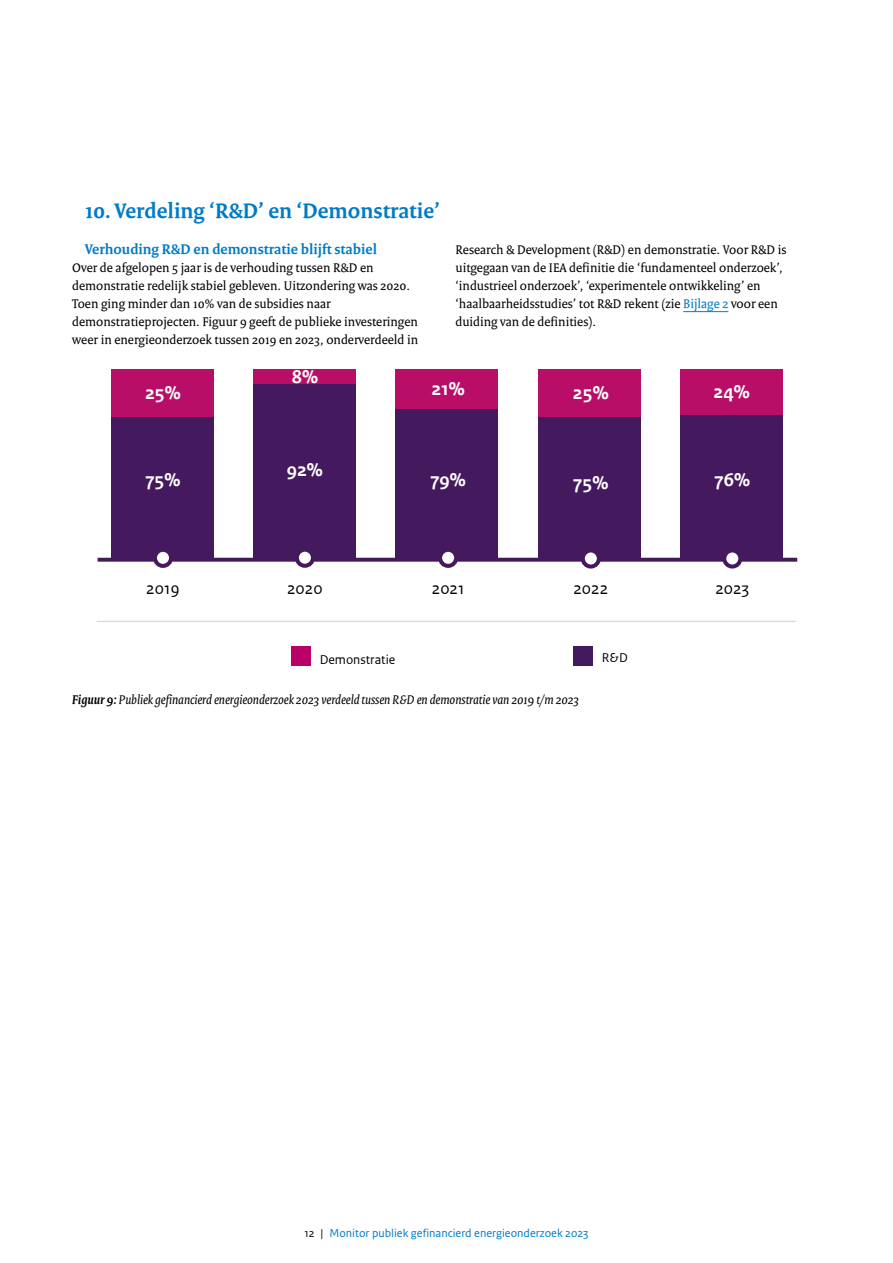
<style>
.page{position:relative;width:893px;height:1263px;background:#fff}
.page>*{position:absolute;margin:0;border:0;box-sizing:border-box;transform-origin:0 0}
.H2_RO_Paragraafkop{font:700 22.5px "Rijksoverheid Serif";color:#007bc7}
.t1{font:19.5px "Rijksoverheid Sans Text TT Bold 2";color:#fff}
.t2{font:17.4px "Rijksoverheid Sans Text TT Regular 2";color:#000}
.H3_RO_Alineakop{font:700 15px "Rijksoverheid Serif";color:#007bc7}
.P_RO_Broodtekst{font:13.5px/18px "Rijksoverheid Serif";color:#000}
.P_Figuurtitel{font:italic 13.5px "Rijksoverheid Serif";color:#000}
.t3{font:13.35px "Rijksoverheid Sans Text TT Regular 2";color:#000}
.t4{font:12px "Rijksoverheid Sans Text";color:#007bc7}
.s1{color:#007bc7}
.s2{font-weight:700}
.s3{color:#000}
</style>
<div class="page">
<hr style="left:683px;top:311px;width:45px;height:1px;background:#007bc7">
<div style="left:111px;top:369px;width:102px;height:48px;background:#b90e68"></div>
<div style="left:253px;top:369px;width:103px;height:15px;background:#b90e68"></div>
<div style="left:396px;top:369px;width:102px;height:40px;background:#b90e68"></div>
<div style="left:538px;top:369px;width:102px;height:48px;background:#b90e68"></div>
<div style="left:680px;top:369px;width:103px;height:46px;background:#b90e68"></div>
<div style="left:111px;top:417px;width:102px;height:143px;background:#44195e"></div>
<div style="left:253px;top:384px;width:103px;height:176px;background:#44195e"></div>
<div style="left:396px;top:409px;width:102px;height:151px;background:#44195e"></div>
<div style="left:538px;top:417px;width:102px;height:143px;background:#44195e"></div>
<div style="left:680px;top:415px;width:103px;height:145px;background:#44195e"></div>
<div style="left:573px;top:646px;width:19px;height:19px;background:#44195e"></div>
<div style="left:291px;top:646px;width:19px;height:19px;background:#b90066"></div>
<svg style="left:98px;top:558px;width:699px;height:4px;fill:#44195e"></svg>
<div style="left:155px;top:550px;width:16px;height:16px;background:#fff;border-radius:50%"></div>
<div style="left:153px;top:548px;width:20px;height:20px;border:4px solid #44195e;border-radius:50%"></div>
<div style="left:297px;top:550px;width:16px;height:16px;background:#fff;border-radius:50%"></div>
<div style="left:295px;top:548px;width:20px;height:20px;border:4px solid #44195e;border-radius:50%"></div>
<div style="left:440px;top:550px;width:16px;height:16px;background:#fff;border-radius:50%"></div>
<div style="left:438px;top:548px;width:20px;height:20px;border:4px solid #44195e;border-radius:50%"></div>
<div style="left:583px;top:550px;width:16px;height:16px;background:#fff;border-radius:50%"></div>
<div style="left:581px;top:548px;width:20px;height:20px;border:4px solid #44195e;border-radius:50%"></div>
<div style="left:724px;top:550px;width:16px;height:16px;background:#fff;border-radius:50%"></div>
<div style="left:722px;top:548px;width:20px;height:20px;border:4px solid #44195e;border-radius:50%"></div>
<hr style="left:97px;top:621px;width:699px;height:1px;background:#dadada">
<h2 class="H2_RO_Paragraafkop" style="left:85px;top:197px;width:356px">10. Verdeling ‘R&amp;D’ en ‘Demonstratie’</h2>
<h3 class="H3_RO_Alineakop" style="left:85px;top:240px;width:293px">Verhouding R&amp;D en demonstratie blijft stabiel</h3>
<p class="P_RO_Broodtekst" style="left:72px;top:258px;width:347px">Over de afgelopen 5 jaar is de verhouding tussen R&amp;D en demonstratie redelijk stabiel gebleven. Uitzondering was 2020.<br>Toen ging minder dan 10% van de subsidies naar demonstratieprojecten. Figuur 9 geeft de publieke investeringen weer in energieonderzoek tussen 2019 en 2023, onderverdeeld in</p>
<p class="P_RO_Broodtekst" style="left:455px;top:240px;width:333px">Research &amp; Development (R&amp;D) en demonstratie. Voor R&amp;D is uitgegaan van de IEA definitie die ‘fundamenteel onderzoek’, ‘industrieel onderzoek’, ‘experimentele ontwikkeling’ en ‘haalbaarheidsstudies’ tot R&amp;D rekent (zie <span class="s1">Bijlage 2</span> voor een duiding van de definities).</p>
<h2 class="t1" style="left:145px;top:382px;width:37px">25%</h2>
<h2 class="t1" style="left:145px;top:469px;width:37px">75%</h2>
<h2 class="t1" style="left:292px;top:366px;width:28px">8%</h2>
<h2 class="t1" style="left:287px;top:458px;width:38px">92%</h2>
<h2 class="t1" style="left:431px;top:378px;width:35px">21%</h2>
<h2 class="t1" style="left:573px;top:381px;width:37px">25%</h2>
<h2 class="t1" style="left:713px;top:381px;width:38px">24%</h2>
<h2 class="t1" style="left:430px;top:469px;width:37px">79%</h2>
<h2 class="t1" style="left:573px;top:471px;width:37px">75%</h2>
<h2 class="t1" style="left:715px;top:468px;width:37px">76%</h2>
<p class="t2" style="left:146px;top:578px;width:35px">2019</p>
<p class="t2" style="left:287px;top:578px;width:37px">2020</p>
<p class="t2" style="left:432px;top:578px;width:34px">2021</p>
<p class="t2" style="left:573px;top:579px;width:36px">2022</p>
<p class="t2" style="left:715px;top:579px;width:35px">2023</p>
<p class="t3" style="left:320px;top:652px;width:77px">Demonstratie</p>
<p class="t3" style="left:602px;top:650px;width:27px">R&amp;D</p>
<p class="P_Figuurtitel" style="left:72px;top:691px;width:508px"><span class="s2">Figuur 9:</span> Publiek gefinancierd energieonderzoek 2023 verdeeld tussen R&amp;D en demonstratie van 2019 t/m 2023</p>
<p class="t4" style="left:304px;top:1226px;width:286px"><span class="s3">12 |</span> Monitor publiek gefinancierd energieonderzoek 2023</p>
</div>
